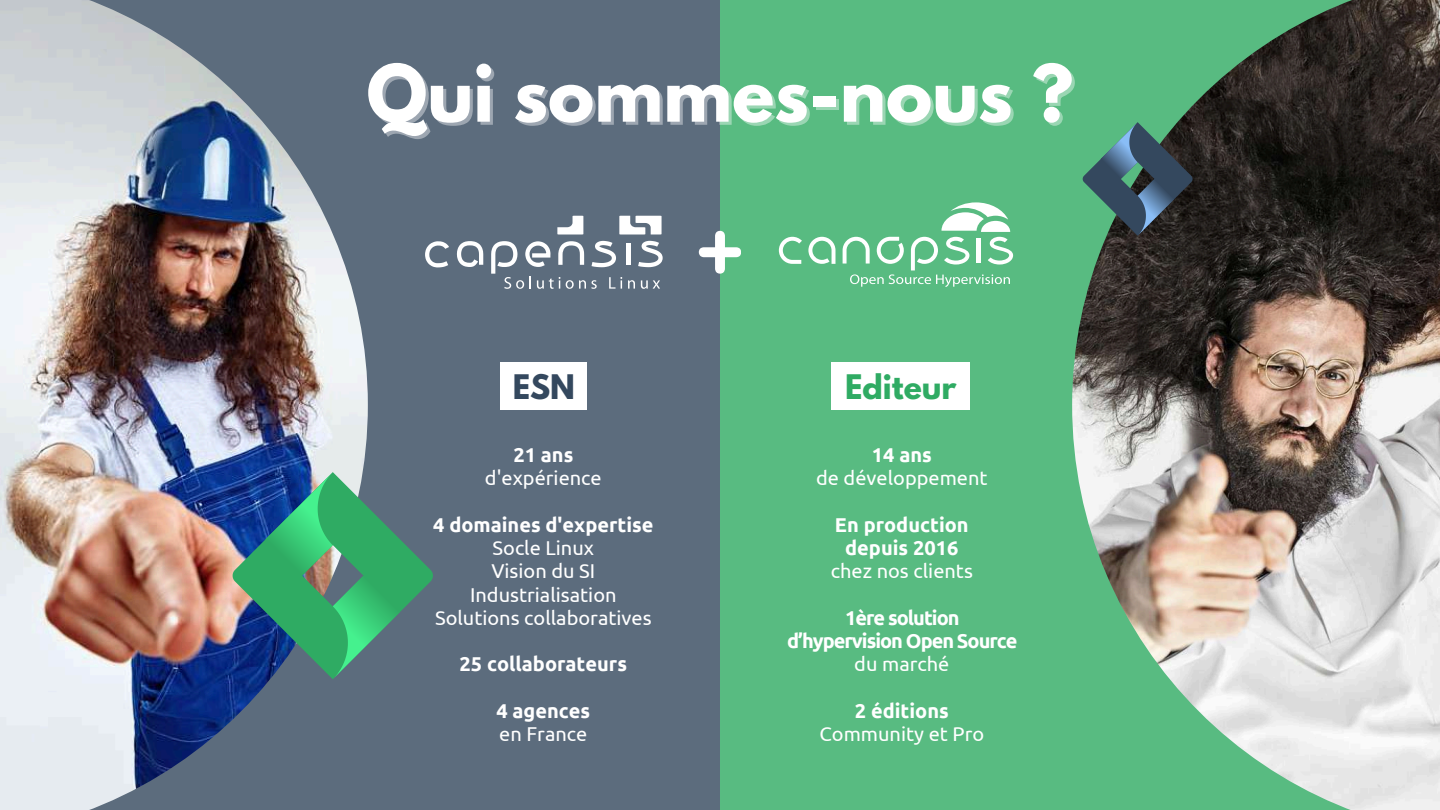
<style>
.page{position:relative;width:1440px;height:810px;background:#fff}
.page>*{position:absolute;margin:0;border:0;box-sizing:border-box;transform-origin:0 0}
.t1{font:700 70px "League Spartan";color:#fff}
.t2{font:700 30px "League Spartan";color:#2fab63}
.t3{font:700 30px "League Spartan";color:#34485e}
.t4{font:20px/23.2px "Ubuntu";color:#fff;text-align:center}
.t5{font:700 20px/23.2px "Ubuntu";color:#fff;text-align:center}
.t6{font:700 20px/23.2px "Ubuntu";letter-spacing:-.05em;color:#fff;text-align:center}
</style>
<div class="page">
<div style="left:720px;top:0;width:720px;height:810px;background:#58bb81"></div>
<div style="left:0;top:0;width:720px;height:810px;background:#5c6c7d"></div>
<img style="left:0;top:0;width:368px;height:810px">
<img style="left:1072px;top:0;width:368px;height:810px">
<svg style="left:233px;top:472px;width:200px;height:207px"></svg>
<svg style="left:1083px;top:122px;width:110px;height:114px"></svg>
<svg style="left:425px;top:241px;width:24px;height:26px"></svg>
<svg style="left:457px;top:241px;width:26px;height:26px"></svg>
<hr style="left:626px;top:243px;width:4px;height:22px;background:#fff">
<svg style="left:638px;top:241px;width:25px;height:26px"></svg>
<svg style="left:619px;top:216px;width:43px;height:19px"></svg>
<svg style="left:557px;top:216px;width:26px;height:19px"></svg>
<svg style="left:491px;top:241px;width:131px;height:48px"></svg>
<svg style="left:628px;top:280px;width:7px;height:9px"></svg>
<svg style="left:641px;top:280px;width:19px;height:9px"></svg>
<svg style="left:699px;top:231px;width:42px;height:43px"></svg>
<div style="left:832px;top:363px;width:138px;height:47px;background:#fff"></div>
<div style="left:501px;top:363px;width:86px;height:47px;background:#fff"></div>
<svg style="left:779px;top:237px;width:23px;height:27px"></svg>
<svg style="left:808px;top:237px;width:28px;height:27px"></svg>
<svg style="left:843px;top:202px;width:170px;height:85px"></svg>
<h1 class="t1" style="left:367px;top:59px;width:708px">Qui sommes-nous ?</h1>
<h2 class="t3" style="left:513px;top:372px;width:64px">ESN</h2>
<p class="t5" style="left:513px;top:443px;width:62px">21 ans</p>
<p class="t4" style="left:485px;top:466px;width:118px">d'expérience</p>
<p class="t5" style="left:433px;top:513px;width:222px">4 domaines d'expertise</p>
<p class="t4" style="left:435px;top:536px;width:218px">Socle Linux<br>Vision du SI<br>Industrialisation<br>Solutions collaboratives</p>
<p class="t5" style="left:460px;top:652px;width:169px">25 collaborateurs</p>
<p class="t5" style="left:496px;top:699px;width:95px">4 agences</p>
<p class="t4" style="left:499px;top:722px;width:90px">en France</p>
<h2 class="t2" style="left:845px;top:372px;width:113px">Editeur</h2>
<p class="t5" style="left:872px;top:443px;width:62px">14 ans</p>
<p class="t4" style="left:816px;top:466px;width:173px">de développement</p>
<p class="t5" style="left:835px;top:513px;width:135px">En production depuis 2016</p>
<p class="t4" style="left:831px;top:559px;width:144px">chez nos clients</p>
<p class="t6" style="left:787px;top:606px;width:232px">1ère solution d’hypervision Open Source</p>
<p class="t4" style="left:854px;top:652px;width:97px">du marché</p>
<p class="t5" style="left:855px;top:699px;width:95px">2 éditions</p>
<p class="t4" style="left:820px;top:722px;width:166px">Community et Pro</p>
</div>
